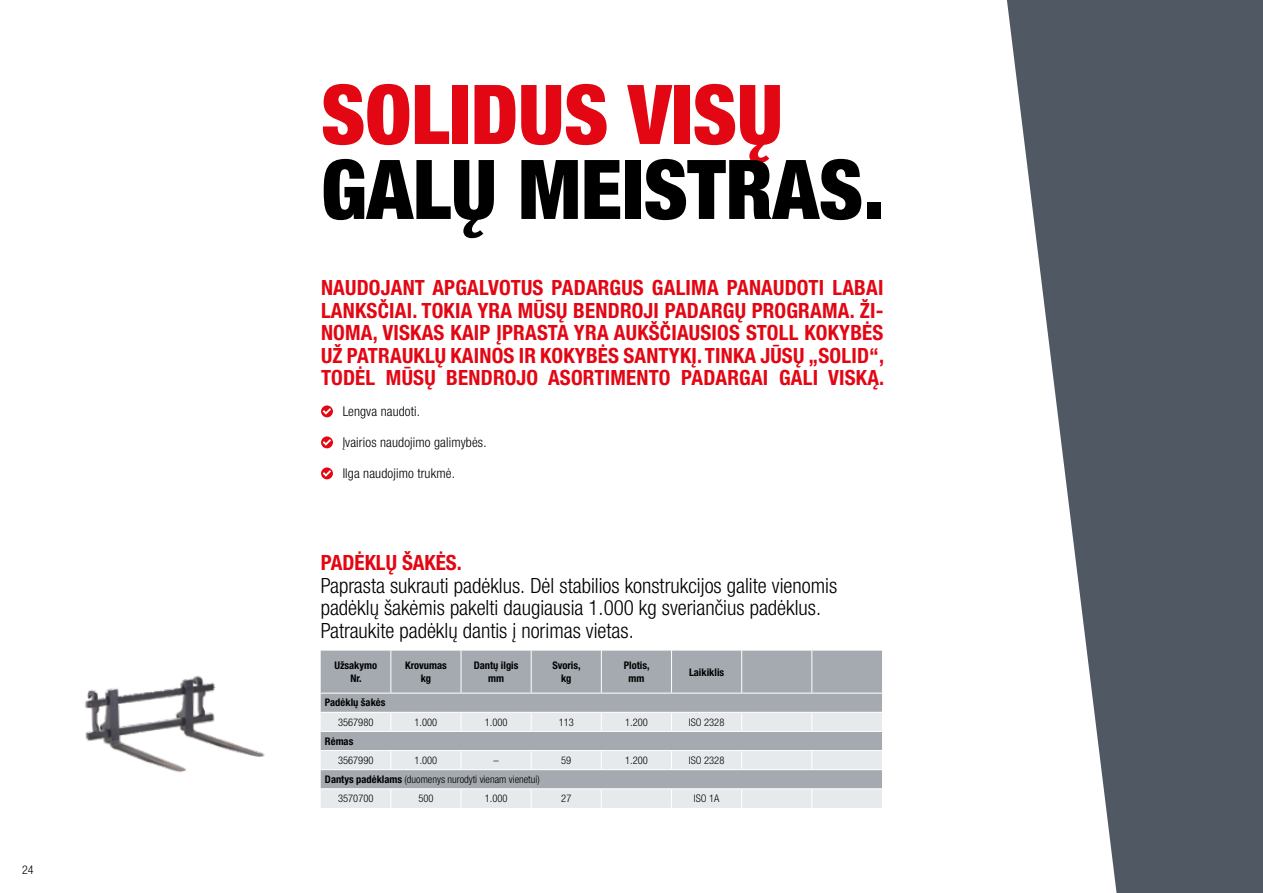
<style>
.page{position:relative;width:1263px;height:893px;background:#fff}
.page>*{position:absolute;margin:0;border:0;box-sizing:border-box;transform-origin:0 0}
.t1{font:900 condensed 82.5px "Helvetica Neue LTW1 G";color:#000}
.t2{font:900 condensed 82.5px "Helvetica Neue LTW1 G";color:#e30613}
.t3{font:700 condensed 21px/22.5px "Helvetica Neue LTW1 G";letter-spacing:.01em;color:#e30613;text-align:justify}
.t4{font:300 condensed 21px/22.5px "Helvetica Neue LTW1 G";color:#000}
.t5{font:300 condensed 13.5px "Helvetica Neue LTW1 G";letter-spacing:.01em;color:#000}
.t6{font:300 condensed 12px "Helvetica Neue LTW1 G";color:#000}
.t7{font:300 condensed 10.5px/19.2px "Helvetica Neue LTW1 G";color:#000}
.t8{font:700 condensed 10.5px/12.6px "Helvetica Neue LTW1 G";color:#000;text-align:center}
.s1{font-weight:700}
</style>
<div class="page">
<svg style="left:1007px;top:0;width:256px;height:893px;fill:#4f5863"></svg>
<img style="left:85px;top:675px;width:180px;height:98px">
<div style="left:321px;top:651px;width:561px;height:61px;background:#a4aab0"></div>
<svg style="left:321px;top:713px;width:561px;height:95px;background:#ccd0d4"></svg>
<svg style="left:390px;top:713px;width:1px;height:18px"></svg>
<svg style="left:461px;top:713px;width:1px;height:18px"></svg>
<svg style="left:531px;top:713px;width:1px;height:18px"></svg>
<svg style="left:601px;top:713px;width:1px;height:18px"></svg>
<svg style="left:671px;top:713px;width:1px;height:18px"></svg>
<svg style="left:741px;top:713px;width:1px;height:18px"></svg>
<svg style="left:811px;top:713px;width:1px;height:18px"></svg>
<svg style="left:390px;top:751px;width:1px;height:18px"></svg>
<svg style="left:461px;top:751px;width:1px;height:18px"></svg>
<svg style="left:531px;top:751px;width:1px;height:18px"></svg>
<svg style="left:601px;top:751px;width:1px;height:18px"></svg>
<svg style="left:671px;top:751px;width:1px;height:18px"></svg>
<svg style="left:741px;top:751px;width:1px;height:18px"></svg>
<svg style="left:811px;top:751px;width:1px;height:18px"></svg>
<svg style="left:390px;top:789px;width:1px;height:19px"></svg>
<svg style="left:461px;top:789px;width:1px;height:19px"></svg>
<svg style="left:531px;top:789px;width:1px;height:19px"></svg>
<svg style="left:601px;top:789px;width:1px;height:19px"></svg>
<svg style="left:671px;top:789px;width:1px;height:19px"></svg>
<svg style="left:741px;top:789px;width:1px;height:19px"></svg>
<svg style="left:811px;top:789px;width:1px;height:19px"></svg>
<hr style="left:390px;top:651px;width:1px;height:42px;background:#fff">
<hr style="left:461px;top:651px;width:1px;height:42px;background:#fff">
<hr style="left:531px;top:651px;width:1px;height:42px;background:#fff">
<hr style="left:601px;top:651px;width:1px;height:42px;background:#fff">
<hr style="left:671px;top:651px;width:1px;height:42px;background:#fff">
<hr style="left:741px;top:651px;width:1px;height:42px;background:#fff">
<hr style="left:811px;top:651px;width:1px;height:42px;background:#fff">
<hr style="left:321px;top:693px;width:70px;height:1px;background:#fff">
<hr style="left:391px;top:693px;width:70px;height:1px;background:#fff">
<hr style="left:461px;top:693px;width:70px;height:1px;background:#fff">
<hr style="left:531px;top:693px;width:70px;height:1px;background:#fff">
<hr style="left:601px;top:693px;width:70px;height:1px;background:#fff">
<hr style="left:671px;top:693px;width:71px;height:1px;background:#fff">
<hr style="left:742px;top:693px;width:70px;height:1px;background:#fff">
<hr style="left:812px;top:693px;width:70px;height:1px;background:#fff">
<hr style="left:321px;top:731px;width:70px;height:1px;background:#fff">
<hr style="left:391px;top:731px;width:70px;height:1px;background:#fff">
<hr style="left:461px;top:731px;width:70px;height:1px;background:#fff">
<hr style="left:531px;top:731px;width:70px;height:1px;background:#fff">
<hr style="left:601px;top:731px;width:70px;height:1px;background:#fff">
<hr style="left:671px;top:731px;width:71px;height:1px;background:#fff">
<hr style="left:742px;top:731px;width:70px;height:1px;background:#fff">
<hr style="left:321px;top:788px;width:70px;height:1px;background:#fff">
<hr style="left:391px;top:788px;width:70px;height:1px;background:#fff">
<hr style="left:461px;top:788px;width:70px;height:1px;background:#fff">
<hr style="left:531px;top:788px;width:70px;height:1px;background:#fff">
<hr style="left:601px;top:788px;width:70px;height:1px;background:#fff">
<hr style="left:671px;top:788px;width:71px;height:1px;background:#fff">
<hr style="left:742px;top:788px;width:70px;height:1px;background:#fff">
<hr style="left:321px;top:769px;width:70px;height:1px;background:#fff">
<hr style="left:391px;top:769px;width:70px;height:1px;background:#fff">
<hr style="left:461px;top:769px;width:70px;height:1px;background:#fff">
<hr style="left:531px;top:769px;width:70px;height:1px;background:#fff">
<hr style="left:601px;top:769px;width:70px;height:1px;background:#fff">
<hr style="left:671px;top:769px;width:71px;height:1px;background:#fff">
<hr style="left:742px;top:769px;width:70px;height:1px;background:#fff">
<hr style="left:812px;top:769px;width:70px;height:1px;background:#fff">
<hr style="left:812px;top:731px;width:70px;height:1px;background:#fff">
<hr style="left:321px;top:750px;width:70px;height:1px;background:#fff">
<hr style="left:391px;top:750px;width:70px;height:1px;background:#fff">
<hr style="left:461px;top:750px;width:70px;height:1px;background:#fff">
<hr style="left:531px;top:750px;width:70px;height:1px;background:#fff">
<hr style="left:601px;top:750px;width:70px;height:1px;background:#fff">
<hr style="left:671px;top:750px;width:71px;height:1px;background:#fff">
<hr style="left:742px;top:750px;width:70px;height:1px;background:#fff">
<hr style="left:812px;top:750px;width:70px;height:1px;background:#fff">
<hr style="left:812px;top:788px;width:70px;height:1px;background:#fff">
<svg style="left:321px;top:405px;width:12px;height:12px"></svg>
<svg style="left:323px;top:408px;width:8px;height:7px"></svg>
<svg style="left:321px;top:436px;width:12px;height:12px"></svg>
<svg style="left:323px;top:439px;width:8px;height:7px"></svg>
<svg style="left:321px;top:467px;width:12px;height:12px"></svg>
<svg style="left:323px;top:470px;width:8px;height:7px"></svg>
<p class="t6" style="left:22px;top:863px;width:13px">24</p>
<h1 class="t2" style="left:321px;top:65px;width:463px">SOLIDUS VISŲ</h1>
<h1 class="t1" style="left:321px;top:140px;width:565px">GALŲ MEISTRAS.</h1>
<p class="t3" style="left:321px;top:277px;width:565px">NAUDOJANT APGALVOTUS PADARGUS GALIMA PANAUDOTI LABAI LANKSČIAI. TOKIA YRA MŪSŲ BENDROJI PADARGŲ PROGRAMA. ŽI-NOMA, VISKAS KAIP ĮPRASTA YRA AUKŠČIAUSIOS STOLL KOKYBĖS UŽ PATRAUKLŲ KAINOS IR KOKYBĖS SANTYKĮ. TINKA JŪSŲ „SOLID“, TODĖL MŪSŲ BENDROJO ASORTIMENTO PADARGAI GALI VISKĄ.</p>
<p class="t5" style="left:343px;top:403px;width:79px">Lengva naudoti.</p>
<p class="t5" style="left:343px;top:434px;width:145px">Įvairios naudojimo galimybės.</p>
<p class="t5" style="left:343px;top:465px;width:114px">Ilga naudojimo trukmė.</p>
<p class="t3" style="left:321px;top:552px;width:143px">PADĖKLŲ ŠAKĖS.</p>
<p class="t4" style="left:321px;top:574px;width:518px">Paprasta sukrauti padėklus. Dėl stabilios konstrukcijos galite vienomis padėklų šakėmis pakelti daugiausia 1.000 kg sveriančius padėklus.<br>Patraukite padėklų dantis į norimas vietas.</p>
<p class="t8" style="left:334px;top:659px;width:44px">Užsakymo<br>Nr.</p>
<p class="t8" style="left:405px;top:659px;width:43px">Krovumas kg</p>
<p class="t8" style="left:474px;top:659px;width:46px">Dantų ilgis mm</p>
<p class="t8" style="left:552px;top:659px;width:30px">Svoris, kg</p>
<p class="t8" style="left:624px;top:659px;width:27px">Plotis, mm</p>
<p class="t8" style="left:689px;top:666px;width:37px">Laikiklis</p>
<p class="t8" style="left:325px;top:696px;width:62px">Padėklų šakės</p>
<p class="t7" style="left:338px;top:712px;width:37px">3567980</p>
<p class="t7" style="left:415px;top:712px;width:24px">1.000</p>
<p class="t7" style="left:485px;top:712px;width:24px">1.000</p>
<p class="t7" style="left:559px;top:712px;width:17px">113</p>
<p class="t7" style="left:625px;top:712px;width:24px">1.200</p>
<p class="t7" style="left:689px;top:712px;width:37px">ISO 2328</p>
<p class="t8" style="left:325px;top:735px;width:30px">Rėmas</p>
<p class="t7" style="left:338px;top:751px;width:37px">3567990</p>
<p class="t7" style="left:415px;top:751px;width:24px">1.000</p>
<p class="t7" style="left:493px;top:751px;width:7px">–</p>
<p class="t7" style="left:561px;top:751px;width:12px">59</p>
<p class="t7" style="left:625px;top:751px;width:24px">1.200</p>
<p class="t7" style="left:689px;top:751px;width:37px">ISO 2328</p>
<p class="t7" style="left:338px;top:770px;width:203px;text-indent:-13px"><span class="s1">Dantys padėklams</span> (duomenys nurodyti vienam vienetui)<br>3570700</p>
<p class="t7" style="left:418px;top:789px;width:17px">500</p>
<p class="t7" style="left:485px;top:789px;width:24px">1.000</p>
<p class="t7" style="left:561px;top:789px;width:12px">27</p>
<p class="t7" style="left:694px;top:789px;width:27px">ISO 1A</p>
</div>
